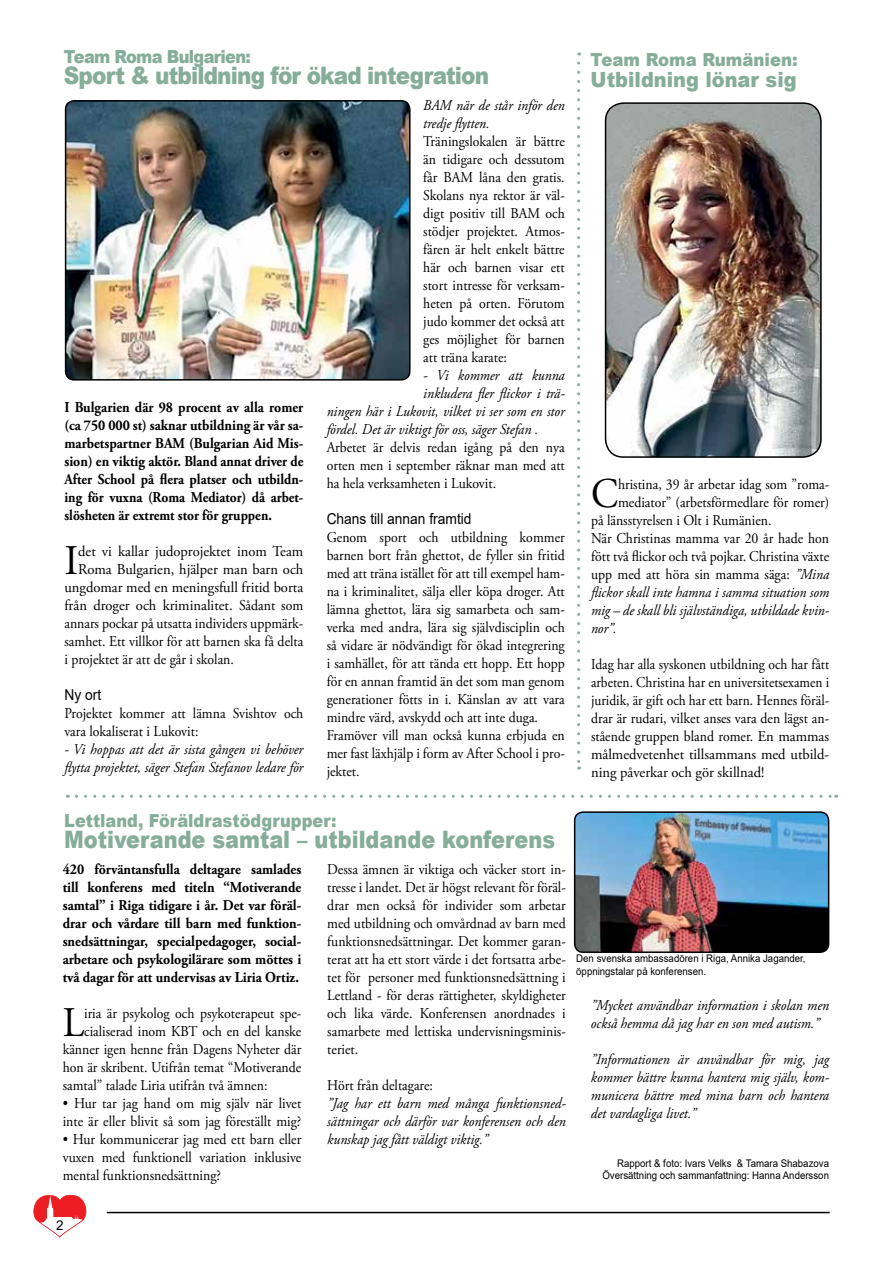
<style>
.page{position:relative;width:893px;height:1263px;background:#fff}
.page>*{position:absolute;margin:0;border:0;box-sizing:border-box;transform-origin:0 0}
.t1{font:42.15px "Adobe Garamond Pro";color:#000;scale:.92 1}
.t2{font:42.15px "Adobe Garamond Pro";color:#000}
.t3{font:900 24px "Arial";letter-spacing:-.01em;color:#86ad9a;scale:.87 1}
.t4{font:900 24px "Arial";letter-spacing:-.04em;color:#86ad9a;scale:.9 1}
.t5{font:900 21px "Arial";color:#86ad9a;scale:.92 1}
.t6{font:900 18px "Arial";color:#86ad9a;scale:.9 1}
.t7{font:900 18px "Arial";letter-spacing:-.04em;color:#86ad9a;scale:.9 1}
.t8{font:900 18px "Arial";color:#86ad9a;scale:.92 1}
.t9{font:15px/18px "Adobe Garamond Pro";color:#000;text-align:justify;scale:.92 1}
.t10{font:italic 15px/18px "Adobe Garamond Pro";color:#000;scale:.92 1}
.t11{font:700 15px/18px "Adobe Garamond Pro";color:#000;text-align:justify;scale:.92 1}
.t12{font:15px/18px "Adobe Garamond Pro";color:#000;text-align:justify;scale:.9 1}
.t13{font:15px "Adobe Garamond Pro";color:#000}
.t14{font:15px "Arial";color:#000;scale:.92 1}
.t15{font:13.5px "Arial";color:#000}
.t16{font:10.5px/12.6px "Arial";color:#000;scale:.92 1}
.s1{font-style:italic}
</style>
<div class="page">
<img style="left:606px;top:105px;width:215px;height:352px">
<div style="left:605px;top:102px;width:217px;height:356px;border:2px solid #000;border-radius:18px"></div>
<svg style="left:577px;top:63px;width:3px;height:706px"></svg>
<svg style="left:33px;top:1195px;width:53px;height:43px"></svg>
<hr style="left:107px;top:1212px;width:723px;height:1px;background:#000">
<img style="left:575px;top:812px;width:254px;height:140px">
<div style="left:574px;top:811px;width:255px;height:142px;border:2px solid #000;border-radius:9px"></div>
<img style="left:66px;top:101px;width:342px;height:277px">
<div style="left:65px;top:100px;width:346px;height:281px;border:2px solid #000;border-radius:9px"></div>
<svg style="left:76px;top:795px;width:761px;height:3px"></svg>
<p class="t7" style="left:64px;top:43px;width:209px">Team Roma Bulgarien:</p>
<h2 class="t4" style="left:64px;top:58px;width:474px">Sport &amp; utbildning för ökad integration</h2>
<p class="t11" style="left:64px;top:399px;width:261px">I Bulgarien där 98 procent av alla romer (ca 750 000 st) saknar utbildning är vår sa&shy;marbetspartner BAM (Bulgarian Aid Mis&shy;sion) en viktig aktör. Bland annat driver de After School på flera platser och utbildn&shy;ing för vuxna (Roma Mediator) då arbet&shy;slösheten är extremt stor för gruppen.</p>
<h1 class="t2" style="left:64px;top:536px;width:15px">I</h1>
<p class="t13" style="left:78px;top:543px;width:227px">det vi kallar judoprojektet inom Team</p>
<p class="t13" style="left:78px;top:561px;width:227px">Roma Bulgarien, hjälper man barn och</p>
<p class="t13" style="left:64px;top:579px;width:240px">ungdomar med en meningsfull fritid borta</p>
<p class="t13" style="left:64px;top:597px;width:240px">från droger och kriminalitet. Sådant som</p>
<p class="t9" style="left:64px;top:615px;width:261px">annars pockar på utsatta individers uppmärk-</p>
<p class="t9" style="left:64px;top:633px;width:261px">samhet. Ett villkor för att barnen ska få delta</p>
<p class="t9" style="left:64px;top:651px;width:186px">i projektet är att de går i skolan.</p>
<p class="t14" style="left:64px;top:685px;width:42px">Ny ort</p>
<p class="t9" style="left:64px;top:705px;width:261px">Projektet kommer att lämna Svishtov och vara lokaliserat i Lukovit:</p>
<p class="t10" style="left:64px;top:741px;width:261px">- Vi hoppas att det är sista gången vi behöver flytta projektet, säger Stefan Stefanov ledare för</p>
<p class="t10" style="left:423px;top:97px;width:155px">BAM när de står inför den tredje flytten.</p>
<p class="t9" style="left:423px;top:133px;width:155px">Träningslokalen är bättre än tidigare och dessutom får BAM låna den gratis.<br>Skolans nya rektor är väl&shy;digt positiv till BAM och stödjer projektet. Atmos&shy;fären är helt enkelt bättre här och barnen visar ett stort intresse för verksam&shy;heten på orten. Förutom judo kommer det också att ges möjlighet för barnen att träna karate:</p>
<p class="t10" style="left:423px;top:367px;width:155px">- Vi kommer att kunna</p>
<p class="t10" style="left:423px;top:385px;width:155px">inkludera fler flickor i trä-</p>
<p class="t10" style="left:327px;top:403px;width:260px">ningen här i Lukovit, vilket vi ser som en stor</p>
<p class="t10" style="left:327px;top:421px;width:231px">fördel. Det är viktigt för oss, säger Stefan .</p>
<p class="t9" style="left:327px;top:439px;width:260px">Arbetet är delvis redan igång på den nya orten men i september räknar man med att ha hela verksamheten i Lukovit.</p>
<p class="t14" style="left:327px;top:508px;width:159px">Chans till annan framtid</p>
<p class="t9" style="left:327px;top:529px;width:260px;text-align:left">Genom sport och utbildning kommer barnen bort från ghettot, de fyller sin fritid med att träna istället för att till exempel ham&shy;na i kriminalitet, sälja eller köpa droger. Att lämna ghettot, lära sig samarbeta och sam&shy;verka med andra, lära sig självdisciplin och så vidare är nödvändigt för ökad integrering i samhället, för att tända ett hopp. Ett hopp för en annan framtid än det som man genom generationer fötts in i. Känslan av att vara mindre värd, avskydd och att inte duga.<br>Framöver vill man också kunna erbjuda en mer fast läxhjälp i form av After School i pro&shy;jektet.</p>
<p class="t8" style="left:591px;top:46px;width:227px">Team Roma Rumänien:</p>
<h3 class="t5" style="left:591px;top:64px;width:225px">Utbildning lönar sig</h3>
<h1 class="t1" style="left:591px;top:468px;width:31px">C</h1>
<p class="t9" style="left:618px;top:476px;width:231px">hristina, 39 år arbetar idag som ”roma-</p>
<p class="t9" style="left:618px;top:494px;width:231px">mediator” (arbetsförmedlare för romer)</p>
<p class="t9" style="left:591px;top:512px;width:198px">på länsstyrelsen i Olt i Rumänien.</p>
<p class="t9" style="left:591px;top:530px;width:260px">När Christinas mamma var 20 år hade hon</p>
<p class="t9" style="left:591px;top:548px;width:260px">fött två flickor och två pojkar. Christina växte</p>
<p class="t9" style="left:591px;top:566px;width:260px">upp med att höra sin mamma säga: <span class="s1">”Mina</span></p>
<p class="t10" style="left:591px;top:583px;width:260px">flickor skall inte hamna i samma situation som</p>
<p class="t10" style="left:591px;top:601px;width:260px">mig – de skall bli självständiga, utbildade kvin-</p>
<p class="t10" style="left:591px;top:619px;width:29px">nor”.</p>
<p class="t12" style="left:591px;top:656px;width:266px">Idag har alla syskonen utbildning och har fått arbeten. Christina har en universitetsexamen i juridik, är gift och har ett barn. Hennes föräl&shy;drar är rudari, vilket anses vara den lägst an&shy;stående gruppen bland romer. En mammas målmedvetenhet tillsammans med utbild&shy;ning påverkar och gör skillnad!</p>
<p class="t6" style="left:64px;top:807px;width:304px">Lettland, Föräldrastödgrupper:</p>
<h2 class="t3" style="left:64px;top:821px;width:566px">Motiverande samtal – utbildande konferens</h2>
<p class="t11" style="left:63px;top:861px;width:261px">420 förväntansfulla deltagare samlades till konferens med titeln “Motiverande samtal” i Riga tidigare i år. Det var föräl&shy;drar och vårdare till barn med funktion&shy;snedsättningar, specialpedagoger, social&shy;arbetare och psykologilärare som möttes i två dagar för att undervisas av Liria Ortiz.</p>
<h1 class="t1" style="left:63px;top:997px;width:25px">L</h1>
<p class="t9" style="left:84px;top:1005px;width:238px">iria är psykolog och psykoterapeut spe-</p>
<p class="t9" style="left:84px;top:1023px;width:238px">cialiserad inom KBT och en del kanske</p>
<p class="t9" style="left:63px;top:1041px;width:261px">känner igen henne från Dagens Nyheter där</p>
<p class="t9" style="left:63px;top:1059px;width:261px">hon är skribent. Utifrån temat “Motiverande</p>
<p class="t9" style="left:63px;top:1077px;width:224px">samtal” talade Liria utifrån två ämnen:</p>
<p class="t9" style="left:63px;top:1095px;width:261px">• Hur tar jag hand om mig själv när livet inte är eller blivit så som jag föreställt mig?</p>
<p class="t9" style="left:63px;top:1131px;width:261px">• Hur kommunicerar jag med ett barn eller vuxen med funktionell variation inklusive mental funktionsnedsättning?</p>
<p class="t9" style="left:327px;top:861px;width:261px">Dessa ämnen är viktiga och väcker stort in&shy;tresse i landet. Det är högst relevant för föräl&shy;drar men också för individer som arbetar med utbildning och omvårdnad av barn med funktionsnedsättningar. Det kommer garan&shy;terat att ha ett stort värde i det fortsatta arbe&shy;tet för personer med funktionsnedsättning i Lettland - för deras rättigheter, skyldigheter och lika värde. Konferensen anordnades i samarbete med lettiska undervisningsminis&shy;teriet.</p>
<p class="t9" style="left:327px;top:1077px;width:116px">Hört från deltagare:</p>
<p class="t10" style="left:327px;top:1095px;width:261px;text-align:justify">”Jag har ett barn med många funktionsned&shy;sättningar och därför var konferensen och den kunskap jag fått väldigt viktig.”</p>
<p class="t16" style="left:576px;top:952px;width:251px">Den svenska ambassadören i Riga, Annika Jagander, öppningstalar på konferensen.</p>
<p class="t10" style="left:591px;top:997px;width:260px">”Mycket användbar information i skolan men också hemma då jag har en son med autism.”</p>
<p class="t10" style="left:591px;top:1051px;width:260px;text-align:justify">”Informationen är användbar för mig, jag kommer bättre kunna hantera mig själv, kom&shy;municera bättre med mina barn och hantera det vardagliga livet.”</p>
<p class="t16" style="left:602px;top:1156px;width:248px;text-align:right">Rapport &amp; foto: Ivars Velks &amp; Tamara Shabazova<br>Översättning och sammanfattning: Hanna Andersson</p>
<p class="t15" style="left:56px;top:1216px;width:9px">2</p>
</div>
